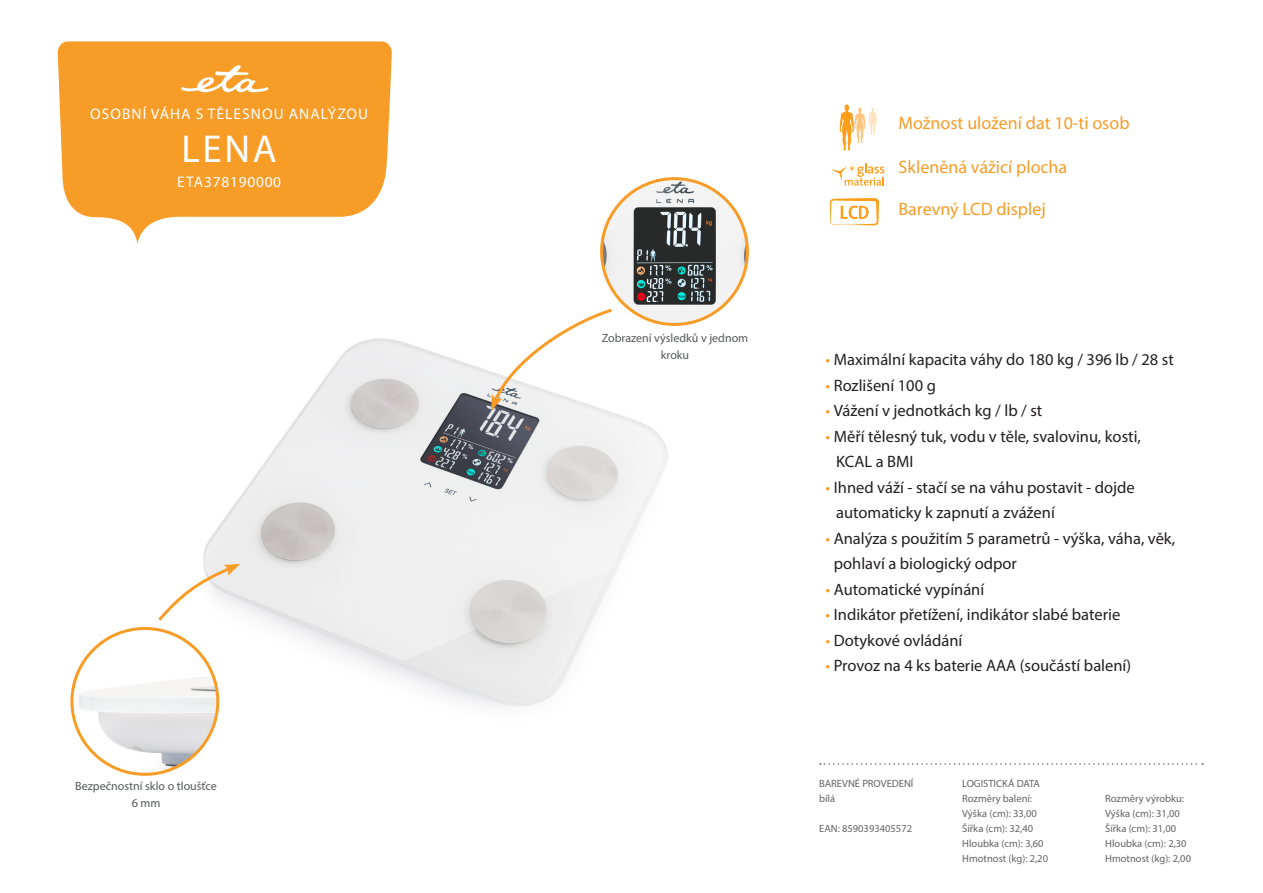
<style>
.page{position:relative;width:1263px;height:893px;background:#fff}
.page>*{position:absolute;margin:0;border:0;box-sizing:border-box;transform-origin:0 0}
.t1{font:39px "Myriad Pro";color:#fff}
.t2{font:18px "Myriad Pro";color:#f89c28}
.t3{font:16.5px/25.5px "Myriad Pro";color:#231f20}
.t4{font:15.45px "Myriad Pro";letter-spacing:.07em;color:#fff}
.t5{font:15.45px "Myriad Pro";letter-spacing:.05em;color:#fff}
.t6{font:12px/16.5px "Myriad Pro";color:#57585a;text-align:center}
.t7{font:10.5px "Myriad Pro";color:#636366}
.s1{color:#f89c28}
</style>
<div class="page">
<img style="left:196px;top:310px;width:525px;height:422px">
<svg style="left:58px;top:41px;width:334px;height:203px;fill:#f89c28"></svg>
<img style="left:72px;top:628px;width:146px;height:146px;border-radius:73px">
<div style="left:70px;top:627px;width:149px;height:149px;border:3px solid #f89c28;border-radius:50%"></div>
<img style="left:602px;top:179px;width:145px;height:145px;border-radius:73px">
<div style="left:600px;top:177px;width:149px;height:149px;border:3px solid #f89c28;border-radius:50%"></div>
<svg style="left:820px;top:763px;width:383px;height:2px"></svg>
<svg style="left:181px;top:65px;width:87px;height:27px"></svg>
<svg style="left:158px;top:564px;width:82px;height:60px"></svg>
<svg style="left:491px;top:308px;width:124px;height:103px"></svg>
<svg style="left:831px;top:163px;width:53px;height:23px"></svg>
<svg style="left:830px;top:198px;width:49px;height:27px"></svg>
<svg style="left:840px;top:105px;width:37px;height:45px"></svg>
<p class="t4" style="left:90px;top:104px;width:280px">OSOBNÍ VÁHA S TĚLESNOU ANALÝZOU</p>
<p class="t1" style="left:181px;top:125px;width:97px">LENA</p>
<p class="t5" style="left:177px;top:173px;width:105px">ETA378190000</p>
<p class="t6" style="left:75px;top:778px;width:143px">Bezpečnostní sklo o tloušťce<br>6 mm</p>
<p class="t6" style="left:602px;top:330px;width:148px">Zobrazení výsledků v jednom kroku</p>
<p class="t2" style="left:898px;top:112px;width:232px">Možnost uložení dat 10-ti osob</p>
<p class="t2" style="left:898px;top:156px;width:170px">Skleněná vážicí plocha</p>
<p class="t2" style="left:898px;top:198px;width:149px">Barevný LCD displej</p>
<p class="t3" style="left:826px;top:347px;width:350px"><span class="s1">•</span> Maximální kapacita váhy do 180 kg / 396 lb / 28 st</p>
<p class="t3" style="left:826px;top:372px;width:112px"><span class="s1">•</span> Rozlišení 100 g</p>
<p class="t3" style="left:826px;top:398px;width:218px"><span class="s1">•</span> Vážení v jednotkách kg / lb / st</p>
<p class="t3" style="left:836px;top:423px;width:306px;text-indent:-11px"><span class="s1">•</span> Měří tělesný tuk, vodu v těle, svalovinu, kosti,<br>KCAL a BMI</p>
<p class="t3" style="left:836px;top:474px;width:300px;text-indent:-11px"><span class="s1">•</span> Ihned váží - stačí se na váhu postavit - dojde automaticky k zapnutí a zvážení</p>
<p class="t3" style="left:834px;top:525px;width:343px;text-indent:-8px"><span class="s1">•</span> Analýza s použitím 5 parametrů - výška, váha, věk, pohlaví a biologický odpor</p>
<p class="t3" style="left:826px;top:576px;width:160px"><span class="s1">•</span> Automatické vypínání</p>
<p class="t3" style="left:826px;top:602px;width:296px"><span class="s1">•</span> Indikátor přetížení, indikátor slabé baterie</p>
<p class="t3" style="left:826px;top:627px;width:138px"><span class="s1">•</span> Dotykové ovládání</p>
<p class="t3" style="left:826px;top:653px;width:307px"><span class="s1">•</span> Provoz na 4 ks baterie AAA (součástí balení)</p>
<p class="t7" style="left:819px;top:777px;width:96px">BAREVNÉ PROVEDENÍ</p>
<p class="t7" style="left:819px;top:792px;width:17px">bílá</p>
<p class="t7" style="left:819px;top:822px;width:94px">EAN: 8590393405572</p>
<p class="t7" style="left:962px;top:777px;width:79px">LOGISTICKÁ DATA</p>
<p class="t7" style="left:962px;top:792px;width:71px">Rozměry balení:</p>
<p class="t7" style="left:962px;top:807px;width:76px">Výška (cm): 33,00</p>
<p class="t7" style="left:962px;top:822px;width:73px">Šířka (cm): 32,40</p>
<p class="t7" style="left:962px;top:837px;width:83px">Hloubka (cm): 3,60</p>
<p class="t7" style="left:962px;top:852px;width:87px">Hmotnost (kg): 2,20</p>
<p class="t7" style="left:1105px;top:792px;width:80px">Rozměry výrobku:</p>
<p class="t7" style="left:1105px;top:807px;width:76px">Výška (cm): 31,00</p>
<p class="t7" style="left:1105px;top:822px;width:73px">Šířka (cm): 31,00</p>
<p class="t7" style="left:1105px;top:837px;width:83px">Hloubka (cm): 2,30</p>
<p class="t7" style="left:1105px;top:852px;width:87px">Hmotnost (kg): 2,00</p>
</div>
